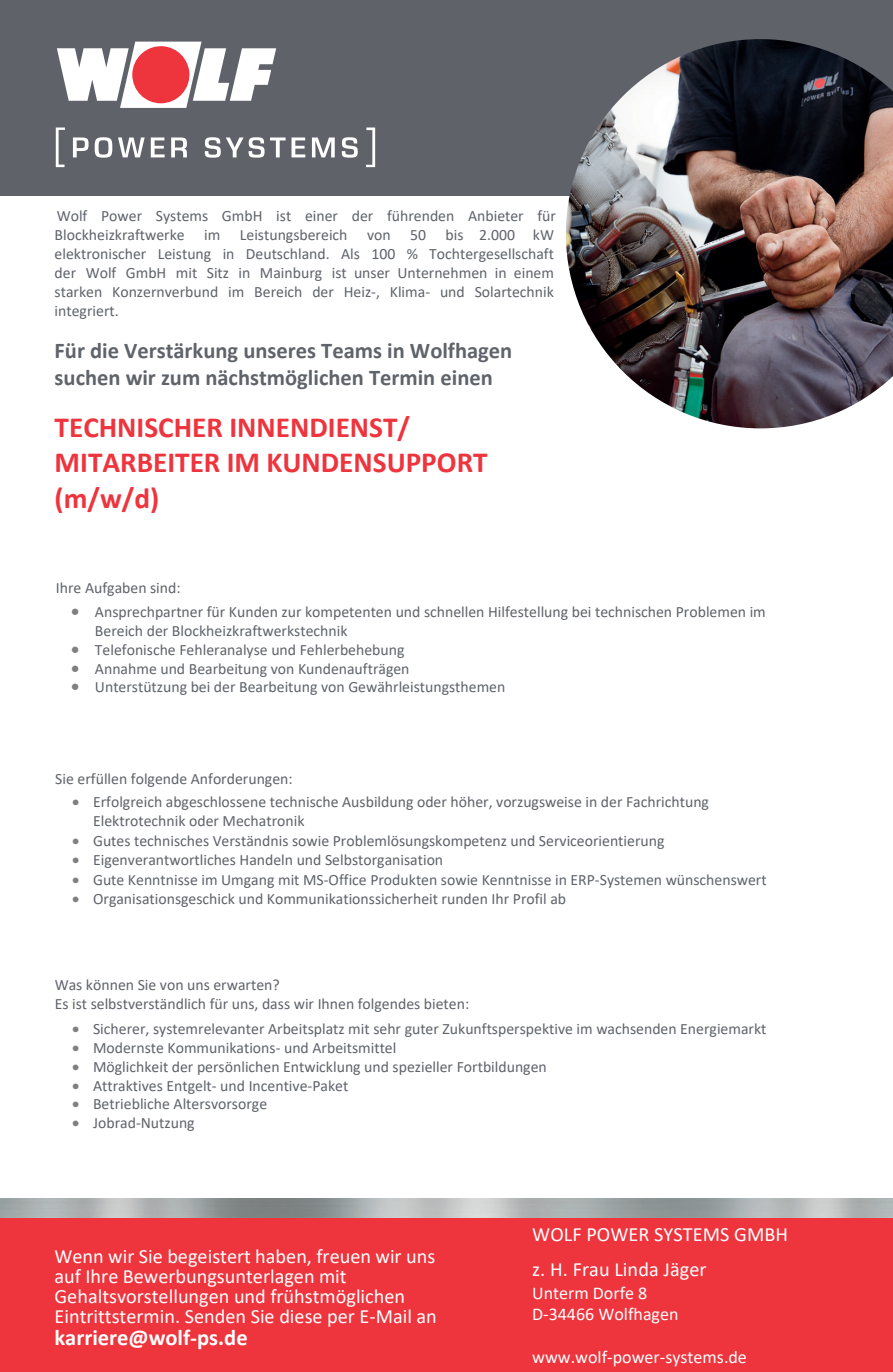
<style>
.page{position:relative;width:893px;height:1372px;background:#fff}
.page>*{position:absolute;margin:0;border:0;box-sizing:border-box;transform-origin:0 0}
.t1{font:700 29.25px/35.1px "Calibri";color:#ee343d}
.t2{font:700 22.5px/27px "Calibri";color:#5f636a}
.t3{font:700 22.5px "Calibri";color:#fff}
.t4{font:20.25px/20.2px "Calibri";color:#fff}
.t5{font:18px/21.6px "Calibri";color:#fff}
.t6{font:15.75px/18.9px "Calibri";color:#5f636a}
.s1{color:#808080}
</style>
<div class="page">
<div style="left:0;top:0;width:893px;height:196px;background:#5f6369"></div>
<div style="left:0;top:1217px;width:893px;height:154px;background:#ee343d"></div>
<svg style="left:57px;top:42px;width:219px;height:66px"></svg>
<svg style="left:56px;top:127px;width:9px;height:40px"></svg>
<svg style="left:366px;top:127px;width:9px;height:40px"></svg>
<svg style="left:73px;top:137px;width:16px;height:20px"></svg>
<svg style="left:95px;top:137px;width:17px;height:21px"></svg>
<svg style="left:118px;top:137px;width:27px;height:20px"></svg>
<svg style="left:151px;top:137px;width:14px;height:20px"></svg>
<svg style="left:171px;top:137px;width:16px;height:20px"></svg>
<svg style="left:205px;top:137px;width:100px;height:21px"></svg>
<svg style="left:312px;top:137px;width:23px;height:20px"></svg>
<svg style="left:342px;top:137px;width:16px;height:21px"></svg>
<img style="left:566px;top:39px;width:327px;height:389px">
<p class="t6" style="left:55px;top:206px;width:503px">Wolf Power Systems GmbH ist einer der führenden Anbieter für Blockheizkraftwerke im Leistungsbereich von 50 bis 2.000 kW elektronischer Leistung in Deutschland. Als 100 % Tochtergesellschaft der Wolf GmbH mit Sitz in Mainburg ist unser Unternehmen in einem starken Konzernverbund im Bereich der Heiz-, Klima- und Solartechnik integriert.</p>
<h2 class="t2" style="left:55px;top:337px;width:459px">Für die Verstärkung unseres Teams in Wolfhagen suchen wir zum nächstmöglichen Termin einen</h2>
<h1 class="t1" style="left:55px;top:409px;width:434px">TECHNISCHER INNENDIENST/<br>MITARBEITER IM KUNDENSUPPORT (m/w/d)</h1>
<p class="t6" style="left:56px;top:578px;width:126px">Ihre Aufgaben sind:</p>
<p class="t6" style="left:95px;top:601px;width:672px;text-indent:-24px"><span class="s1">•</span> Ansprechpartner für Kunden zur kompetenten und schnellen Hilfestellung bei technischen Problemen im<br>Bereich der Blockheizkraftwerkstechnik</p>
<p class="t6" style="left:71px;top:639px;width:335px"><span class="s1">•</span> Telefonische Fehleranalyse und Fehlerbehebung</p>
<p class="t6" style="left:71px;top:658px;width:340px"><span class="s1">•</span> Annahme und Bearbeitung von Kundenaufträgen</p>
<p class="t6" style="left:71px;top:677px;width:436px"><span class="s1">•</span> Unterstützung bei der Bearbeitung von Gewährleistungsthemen</p>
<p class="t6" style="left:55px;top:769px;width:239px">Sie erfüllen folgende Anforderungen:</p>
<p class="t6" style="left:93px;top:792px;width:617px;text-indent:-21px"><span class="s1">•</span> Erfolgreich abgeschlossene technische Ausbildung oder höher, vorzugsweise in der Fachrichtung<br>Elektrotechnik oder Mechatronik</p>
<p class="t6" style="left:72px;top:830px;width:594px"><span class="s1">•</span> Gutes technisches Verständnis sowie Problemlösungskompetenz und Serviceorientierung</p>
<p class="t6" style="left:72px;top:850px;width:373px"><span class="s1">•</span> Eigenverantwortliches Handeln und Selbstorganisation</p>
<p class="t6" style="left:72px;top:869px;width:696px"><span class="s1">•</span> Gute Kenntnisse im Umgang mit MS-Office Produkten sowie Kenntnisse in ERP-Systemen wünschenswert</p>
<p class="t6" style="left:72px;top:889px;width:496px"><span class="s1">•</span> Organisationsgeschick und Kommunikationssicherheit runden Ihr Profil ab</p>
<p class="t6" style="left:55px;top:975px;width:416px">Was können Sie von uns erwarten?<br>Es ist selbstverständlich für uns, dass wir Ihnen folgendes bieten:</p>
<p class="t6" style="left:72px;top:1018px;width:696px"><span class="s1">•</span> Sicherer, systemrelevanter Arbeitsplatz mit sehr guter Zukunftsperspektive im wachsenden Energiemarkt</p>
<p class="t6" style="left:72px;top:1037px;width:326px"><span class="s1">•</span> Modernste Kommunikations- und Arbeitsmittel</p>
<p class="t6" style="left:72px;top:1056px;width:476px"><span class="s1">•</span> Möglichkeit der persönlichen Entwicklung und spezieller Fortbildungen</p>
<p class="t6" style="left:72px;top:1075px;width:278px"><span class="s1">•</span> Attraktives Entgelt- und Incentive-Paket</p>
<p class="t6" style="left:72px;top:1094px;width:197px"><span class="s1">•</span> Betriebliche Altersvorsorge</p>
<p class="t6" style="left:72px;top:1113px;width:124px"><span class="s1">•</span> Jobrad-Nutzung</p>
<p class="t4" style="left:55px;top:1245px;width:384px">Wenn wir Sie begeistert haben, freuen wir uns auf Ihre Bewerbungsunterlagen mit Gehaltsvorstellungen und frühstmöglichen Eintrittstermin. Senden Sie diese per E-Mail an</p>
<h2 class="t3" style="left:55px;top:1321px;width:195px">karriere@wolf-ps.de</h2>
<p class="t4" style="left:532px;top:1215px;width:257px;line-height:35.3px">WOLF POWER SYSTEMS GMBH z. H. Frau Linda Jäger</p>
<p class="t5" style="left:532px;top:1281px;width:148px">Unterm Dorfe 8<br>D-34466 Wolfhagen</p>
<p class="t5" style="left:532px;top:1345px;width:216px">www.wolf-power-systems.de</p>
</div>
